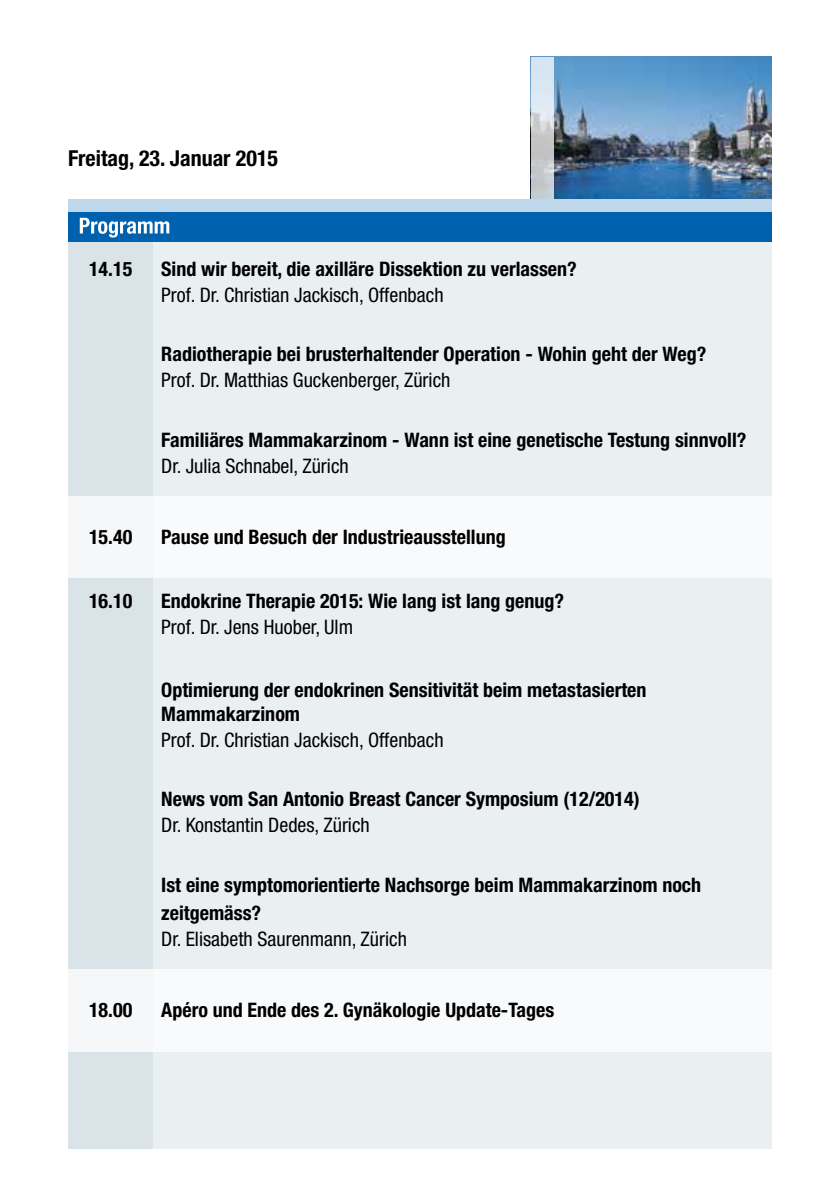
<style>
.page{position:relative;width:840px;height:1191px;background:#fff}
.page>*{position:absolute;margin:0;border:0;box-sizing:border-box;transform-origin:0 0}
.t1{font:700 condensed 22px "Helvetica Neue LT Std";color:#000}
.t2{font:700 condensed 22px "Helvetica Neue LT Std";color:#fff}
.t3{font:700 condensed 20px/24px "Helvetica Neue LT Std";color:#000}
.t4{font:condensed 20px "Helvetica Neue LT Std";color:#000}
</style>
<div class="page">
<div style="left:68px;top:241px;width:85px;height:907px;background:#dae3e8"></div>
<div style="left:153px;top:241px;width:618px;height:907px;background:#eaeff2"></div>
<div style="left:0;top:969px;width:839px;height:83px;background:#fff"></div>
<img style="left:553px;top:57px;width:218px;height:141px">
<div style="left:68px;top:199px;width:703px;height:42px;background:#0061af"></div>
<svg style="left:530px;top:57px;width:23px;height:141px;background:#c9d1d8"></svg>
<div style="left:68px;top:199px;width:703px;height:12px;background:#bfd7ea"></div>
<div style="left:1px;top:496px;width:838px;height:82px;background:#fff"></div>
<p class="t1" style="left:68px;top:145px;width:211px">Freitag, 23. Januar 2015</p>
<p class="t2" style="left:79px;top:212px;width:93px">Programm</p>
<p class="t3" style="left:89px;top:256px;width:45px">14.15</p>
<p class="t3" style="left:161px;top:256px;width:417px">Sind wir bereit, die axilläre Dissektion zu verlassen?</p>
<p class="t4" style="left:161px;top:283px;width:284px">Prof. Dr. Christian Jackisch, Offenbach</p>
<p class="t3" style="left:161px;top:342px;width:546px">Radiotherapie bei brusterhaltender Operation - Wohin geht der Weg?</p>
<p class="t4" style="left:161px;top:369px;width:290px">Prof. Dr. Matthias Guckenberger, Zürich</p>
<p class="t3" style="left:161px;top:427px;width:586px">Familiäres Mammakarzinom - Wann ist eine genetische Testung sinnvoll?</p>
<p class="t4" style="left:161px;top:454px;width:189px">Dr. Julia Schnabel, Zürich</p>
<p class="t3" style="left:89px;top:524px;width:45px">15.40</p>
<p class="t3" style="left:161px;top:524px;width:346px">Pause und Besuch der Industrieausstellung</p>
<p class="t3" style="left:89px;top:588px;width:45px">16.10</p>
<p class="t3" style="left:161px;top:588px;width:404px">Endokrine Therapie 2015: Wie lang ist lang genug?</p>
<p class="t4" style="left:161px;top:615px;width:193px">Prof. Dr. Jens Huober, Ulm</p>
<p class="t3" style="left:161px;top:677px;width:486px">Optimierung der endokrinen Sensitivität beim metastasierten<br>Mammakarzinom</p>
<p class="t4" style="left:161px;top:728px;width:284px">Prof. Dr. Christian Jackisch, Offenbach</p>
<p class="t3" style="left:161px;top:787px;width:479px">News vom San Antonio Breast Cancer Symposium (12/2014)</p>
<p class="t4" style="left:161px;top:813px;width:210px">Dr. Konstantin Dedes, Zürich</p>
<p class="t3" style="left:161px;top:870px;width:541px;line-height:28px">Ist eine symptomorientierte Nachsorge beim Mammakarzinom noch zeitgemäss?</p>
<p class="t4" style="left:161px;top:927px;width:247px">Dr. Elisabeth Saurenmann, Zürich</p>
<p class="t3" style="left:89px;top:997px;width:45px">18.00</p>
<p class="t3" style="left:161px;top:997px;width:394px">Apéro und Ende des 2. Gynäkologie Update-Tages</p>
</div>
